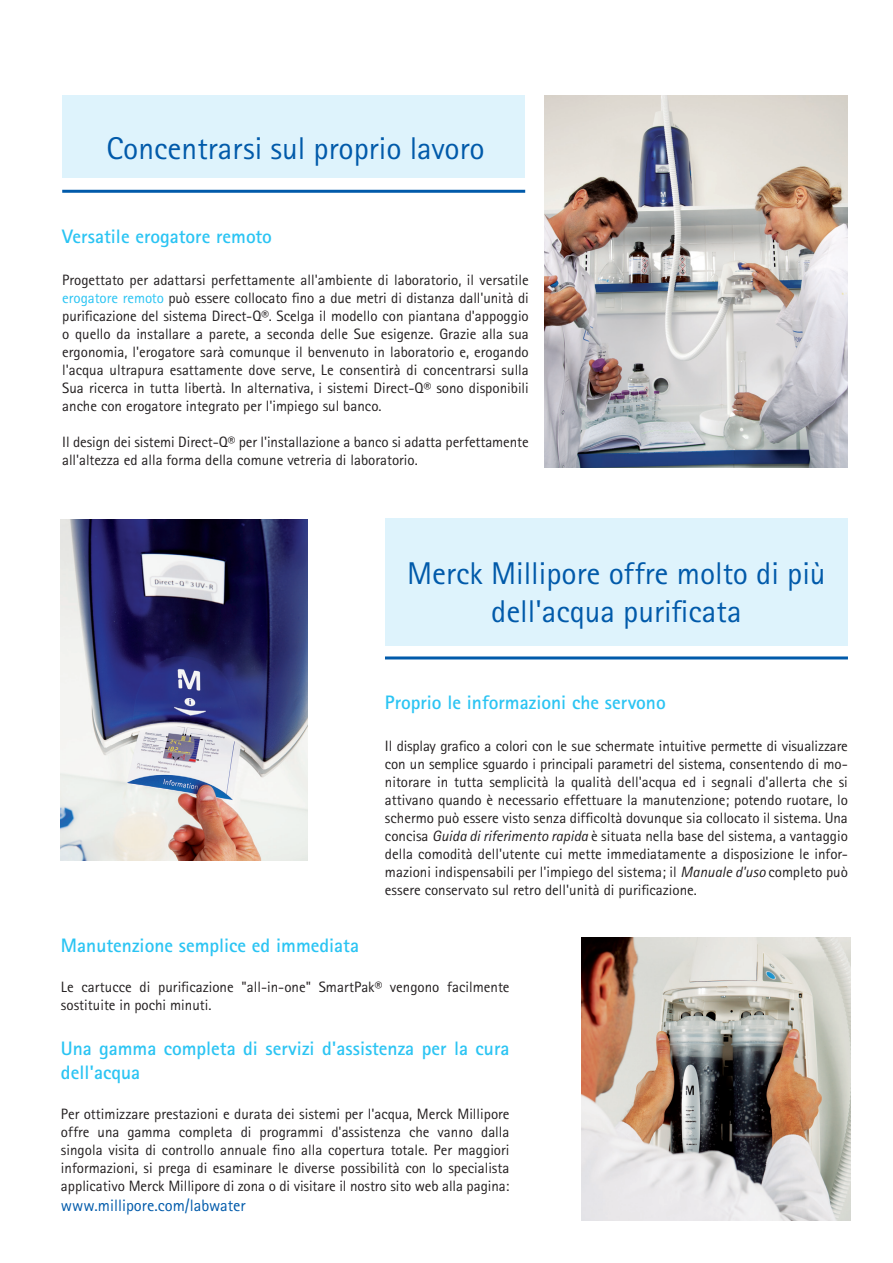
<style>
.page{position:relative;width:893px;height:1263px;background:#fff}
.page>*{position:absolute;margin:0;border:0;box-sizing:border-box;transform-origin:0 0}
.t1{font:31.5px/37.8px "Merck Sans Serif Pro";color:#015aaa;text-align:center}
.t2{font:700 19.5px/24px "Merck Sans Serif Pro";color:#2bc4f3}
.t3{font:16.5px "Merck Sans Serif Pro";color:#015aaa}
.t4{font:15px/18px "Merck Sans Serif Pro";color:#231f20;text-align:justify}
.s1{color:#2bc4f3}
.s2{font-style:italic}
</style>
<div class="page">
<img style="left:61px;top:520px;width:246px;height:340px">
<div style="left:385px;top:519px;width:463px;height:127px;background:#def3fc"></div>
<hr style="left:385px;top:656px;width:463px;height:3px;background:#015aaa">
<img style="left:544px;top:95px;width:304px;height:373px">
<div style="left:62px;top:95px;width:463px;height:83px;background:#def3fc"></div>
<hr style="left:62px;top:190px;width:463px;height:3px;background:#015aaa">
<img style="left:581px;top:937px;width:269px;height:283px">
<p class="t1" style="left:106px;top:130px;width:380px">Concentrarsi sul proprio lavoro</p>
<p class="t2" style="left:62px;top:225px;width:211px">Versatile erogatore remoto</p>
<p class="t4" style="left:62px;top:272px;width:468px">Progettato per adattarsi perfettamente all'ambiente di laboratorio, il versatile <span class="s1">erogatore remoto</span> può essere collocato fino a due metri di distanza dall'unità di purificazione del sistema Direct-Q®. Scelga il modello con piantana d'appoggio o quello da installare a parete, a seconda delle Sue esigenze. Grazie alla sua ergonomia, l'erogatore sarà comunque il benvenuto in laboratorio e, erogando l'acqua ultrapura esattamente dove serve, Le consentirà di concentrarsi sulla Sua ricerca in tutta libertà. In alternativa, i sistemi Direct-Q® sono disponibili anche con erogatore integrato per l'impiego sul banco.</p>
<p class="t4" style="left:62px;top:434px;width:468px">Il design dei sistemi Direct-Q® per l'installazione a banco si adatta perfettamente all'altezza ed alla forma della comune vetreria di laboratorio.</p>
<p class="t1" style="left:407px;top:555px;width:420px">Merck Millipore offre molto di più dell'acqua purificata</p>
<p class="t2" style="left:385px;top:690px;width:282px">Proprio le informazioni che servono</p>
<p class="t4" style="left:385px;top:737px;width:464px">Il display grafico a colori con le sue schermate intuitive permette di visualizzare con un semplice sguardo i principali parametri del sistema, consentendo di mo&shy;nitorare in tutta semplicità la qualità dell'acqua ed i segnali d'allerta che si attivano quando è necessario effettuare la manutenzione; potendo ruotare, lo schermo può essere visto senza difficoltà dovunque sia collocato il sistema. Una concisa <span class="s2">Guida di riferimento rapida</span> è situata nella base del sistema, a vantaggio della comodità dell'utente cui mette immediatamente a disposizione le infor&shy;mazioni indispensabili per l'impiego del sistema; il <span class="s2">Manuale d'uso</span> completo può essere conservato sul retro dell'unità di purificazione.</p>
<p class="t2" style="left:61px;top:934px;width:300px">Manutenzione semplice ed immediata</p>
<p class="t4" style="left:61px;top:978px;width:450px">Le cartucce di purificazione "all-in-one" SmartPak® vengono facilmente sostituite in pochi minuti.</p>
<p class="t2" style="left:61px;top:1037px;width:450px">Una gamma completa di servizi d'assistenza per la cura dell'acqua</p>
<p class="t4" style="left:61px;top:1105px;width:450px">Per ottimizzare prestazioni e durata dei sistemi per l'acqua, Merck Millipore offre una gamma completa di programmi d'assistenza che vanno dalla singola visita di controllo annuale fino alla copertura totale. Per maggiori informazioni, si prega di esaminare le diverse possibilità con lo specialista applicativo Merck Millipore di zona o di visitare il nostro sito web alla pagina:</p>
<p class="t3" style="left:61px;top:1195px;width:186px">www.millipore.com/labwater</p>
</div>
